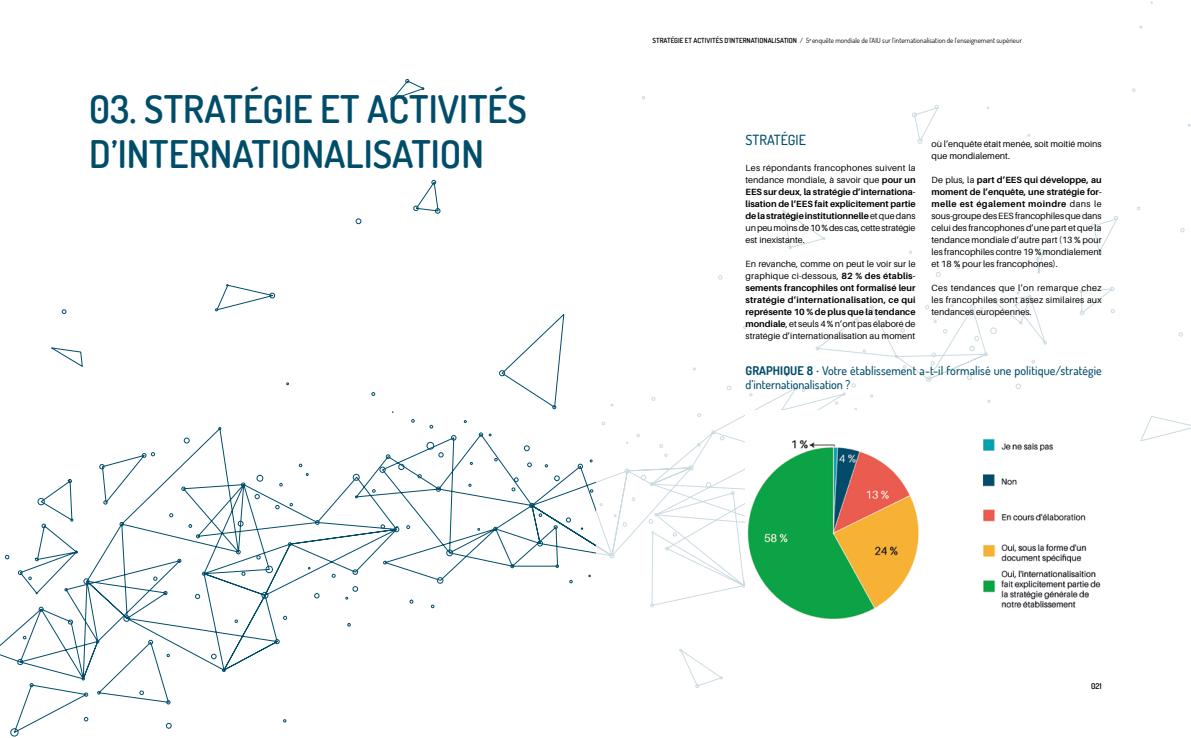
<style>
.page{position:relative;width:1191px;height:738px;background:#fff}
.page>*{position:absolute;margin:0;border:0;box-sizing:border-box;transform-origin:0 0}
.t1{font:600 38px/45.6px "Dosis";color:#004d6a}
.t2{font:500 14px "Dosis";color:#004d6a}
.t3{font:500 12px/14.4px "Dosis";letter-spacing:.005em;color:#004d6a}
.t4{font:9px/12px "Aileron";color:#000;text-align:justify}
.t5{font:700 9px/12px "Aileron";color:#000;text-align:justify}
.t6{font:600 8px "Dosis";color:#000}
.t7{font:7px "Dosis";color:#000}
.s1{font-weight:600}
.s2{font-weight:700}
.s3{font-weight:400}
</style>
<div class="page">
<svg style="left:0;top:80px;width:596px;height:652px"></svg>
<img style="left:747px;top:438px;width:354px;height:180px">
<h1 class="t1" style="left:89px;top:85px;width:439px">03. STRATÉGIE ET ACTIVITÉS<br>D’INTERNATIONALISATION</h1>
<p class="t7" style="left:652px;top:36px;width:371px"><span class="s1">STRATÉGIE ET ACTIVITÉS D’INTERNATIONALISATION</span> / 5<sup>e</sup> enquête mondiale de l'AIU sur l'internationalisation de l'enseignement supérieur</p>
<h2 class="t2" style="left:745px;top:130px;width:62px">STRATÉGIE</h2>
<p class="t4" style="left:745px;top:161px;width:172px">Les répondants francophones suivent la tendance mondiale, à savoir que <span class="s2">pour un EES sur deux</span>, <span class="s2">la stratégie d’internationa&shy;lisation de l’EES fait explicitement partie de la stratégie institutionnelle</span> et que dans un peu moins de 10% des cas, cette stratégie est inexistante.</p>
<p class="t5" style="left:745px;top:257px;width:172px"><span class="s3">En revanche, comme on peut le voir sur le graphique ci-dessous,</span> 82 % des établis&shy;sements francophiles ont formalisé leur stratégie d’internationalisation, ce qui représente 10 % de plus que la tendance mondiale<span class="s3">, et seuls 4 % n’ont pas élaboré de stratégie d’internationalisation au moment</span></p>
<p class="t4" style="left:931px;top:137px;width:171px">où l’enquête était menée, soit moitié moins que mondialement.</p>
<p class="t4" style="left:931px;top:173px;width:172px">De plus, la <span class="s2">part d’EES qui développe, au moment de l’enquête, une stratégie for&shy;melle est également moindre</span> dans le sous-groupe des EES francophiles que dans celui des francophones d’une part et que la tendance mondiale d’autre part (13 % pour les francophiles contre 19 % mondialement et 18 % pour les francophones).</p>
<p class="t4" style="left:931px;top:281px;width:172px">Ces tendances que l’on remarque chez les francophiles sont assez similaires aux tendances européennes.</p>
<h3 class="t3" style="left:745px;top:363px;width:358px"><span class="s2">GRAPHIQUE 8 ·</span> Votre établissement a-t-il formalisé une politique/stratégie d’internationalisation ?</h3>
<p class="t6" style="left:1091px;top:680px;width:12px">021</p>
</div>
